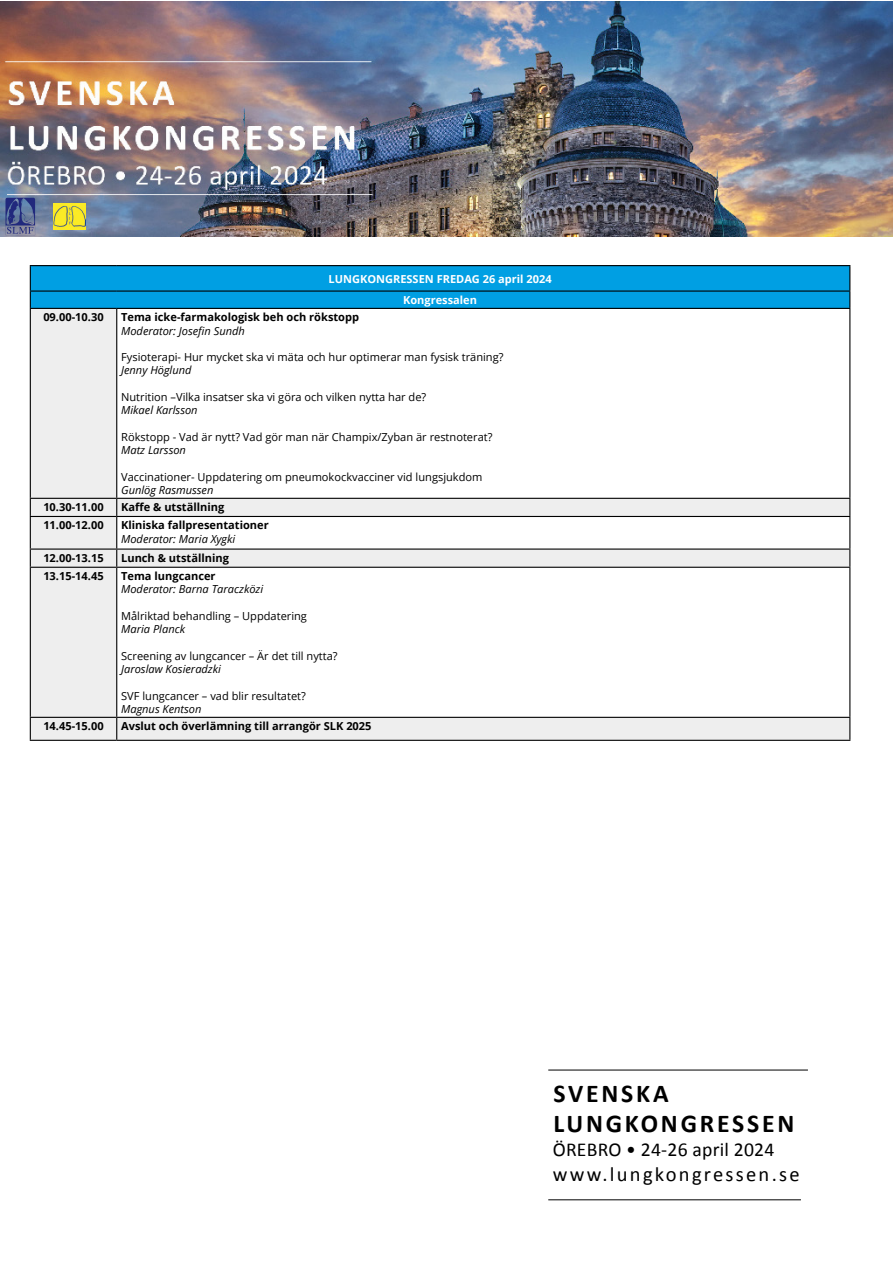
<style>
.page{position:relative;width:893px;height:1263px;background:#fff}
.page>*{position:absolute;margin:0;border:0;box-sizing:border-box;transform-origin:0 0}
.t1{font:700 25.8px/30.9px "Calibri";letter-spacing:.11em;color:#000}
.t2{font:20.55px "Calibri";letter-spacing:.11em;color:#000}
.t3{font:19.65px "Calibri";letter-spacing:.01em;color:#000}
.t4{font:11.1px "Open Sans";color:#000}
.t5{font:700 11.1px "Open Sans";color:#000}
.t6{font:italic 11.1px "Open Sans";color:#000}
.t7{font:700 11.1px/21.3px "Open Sans";color:#fff;text-align:center}
</style>
<div class="page">
<div style="left:30px;top:266px;width:820px;height:25px;background:#009fe3"></div>
<div style="left:30px;top:291px;width:820px;height:17px;background:#009fe3"></div>
<svg style="left:31px;top:309px;width:818px;height:431px"></svg>
<hr style="left:30px;top:265px;width:87px;height:1px;background:#000">
<hr style="left:117px;top:265px;width:733px;height:1px;background:#000">
<hr style="left:30px;top:290px;width:87px;height:2px;background:#000">
<hr style="left:117px;top:290px;width:733px;height:2px;background:#000">
<hr style="left:30px;top:309px;width:1px;height:189px;background:#000">
<hr style="left:116px;top:309px;width:1px;height:189px;background:#000">
<hr style="left:849px;top:309px;width:1px;height:189px;background:#000">
<hr style="left:30px;top:498px;width:87px;height:1px;background:#000">
<svg style="left:30px;top:499px;width:1px;height:17px"></svg>
<hr style="left:117px;top:498px;width:733px;height:1px;background:#000">
<svg style="left:116px;top:499px;width:1px;height:17px"></svg>
<svg style="left:849px;top:499px;width:1px;height:17px"></svg>
<hr style="left:30px;top:516px;width:87px;height:1px;background:#000">
<hr style="left:30px;top:517px;width:1px;height:31px;background:#000">
<hr style="left:117px;top:516px;width:733px;height:1px;background:#000">
<hr style="left:116px;top:517px;width:1px;height:31px;background:#000">
<hr style="left:849px;top:517px;width:1px;height:31px;background:#000">
<hr style="left:30px;top:548px;width:87px;height:2px;background:#000">
<svg style="left:30px;top:550px;width:1px;height:17px"></svg>
<hr style="left:117px;top:548px;width:733px;height:2px;background:#000">
<svg style="left:116px;top:550px;width:1px;height:17px"></svg>
<svg style="left:849px;top:550px;width:1px;height:17px"></svg>
<hr style="left:30px;top:567px;width:87px;height:1px;background:#000">
<hr style="left:30px;top:568px;width:1px;height:149px;background:#000">
<hr style="left:117px;top:567px;width:733px;height:1px;background:#000">
<hr style="left:116px;top:568px;width:1px;height:149px;background:#000">
<hr style="left:849px;top:568px;width:1px;height:149px;background:#000">
<hr style="left:30px;top:717px;width:87px;height:1px;background:#000">
<svg style="left:30px;top:718px;width:1px;height:22px"></svg>
<hr style="left:30px;top:740px;width:87px;height:1px;background:#000">
<svg style="left:116px;top:718px;width:1px;height:22px"></svg>
<hr style="left:117px;top:717px;width:733px;height:1px;background:#000">
<svg style="left:849px;top:718px;width:1px;height:22px"></svg>
<hr style="left:117px;top:740px;width:733px;height:1px;background:#000">
<svg style="left:30px;top:266px;width:1px;height:42px"></svg>
<svg style="left:849px;top:266px;width:1px;height:42px"></svg>
<hr style="left:30px;top:308px;width:87px;height:1px;background:#000">
<hr style="left:117px;top:308px;width:733px;height:1px;background:#000">
<img style="left:0;top:1px;width:893px;height:235px">
<img style="left:53px;top:203px;width:32px;height:27px">
<svg style="left:6px;top:198px;width:29px;height:37px"></svg>
<hr style="left:548px;top:1199px;width:253px;height:1px;background:#000">
<hr style="left:548px;top:1070px;width:260px;height:1px;background:#000">
<p class="t7" style="left:329px;top:268px;width:225px">LUNGKONGRESSEN FREDAG 26 april 2024<br>Kongressalen</p>
<p class="t5" style="left:43px;top:309px;width:62px">09.00-10.30</p>
<p class="t5" style="left:121px;top:309px;width:239px">Tema icke-farmakologisk beh och rökstopp</p>
<p class="t6" style="left:121px;top:323px;width:125px">Moderator: Josefin Sundh</p>
<p class="t4" style="left:121px;top:349px;width:384px">Fysioterapi- Hur mycket ska vi mäta och hur optimerar man fysisk träning?</p>
<p class="t6" style="left:121px;top:363px;width:72px">Jenny Höglund</p>
<p class="t4" style="left:121px;top:389px;width:307px">Nutrition –Vilka insatser ska vi göra och vilken nytta har de?</p>
<p class="t6" style="left:121px;top:403px;width:78px">Mikael Karlsson</p>
<p class="t4" style="left:121px;top:429px;width:373px">Rökstopp - Vad är nytt? Vad gör man när Champix/Zyban är restnoterat?</p>
<p class="t6" style="left:121px;top:442px;width:66px">Matz Larsson</p>
<p class="t4" style="left:121px;top:469px;width:363px">Vaccinationer- Uppdatering om pneumokockvacciner vid lungsjukdom</p>
<p class="t6" style="left:121px;top:482px;width:94px">Gunlög Rasmussen</p>
<p class="t5" style="left:43px;top:499px;width:62px">10.30-11.00</p>
<p class="t5" style="left:121px;top:499px;width:105px">Kaffe &amp; utställning</p>
<p class="t5" style="left:43px;top:517px;width:62px">11.00-12.00</p>
<p class="t5" style="left:121px;top:517px;width:149px">Kliniska fallpresentationer</p>
<p class="t6" style="left:121px;top:531px;width:116px">Moderator: Maria Xygki</p>
<p class="t5" style="left:43px;top:550px;width:62px">12.00-13.15</p>
<p class="t5" style="left:121px;top:550px;width:109px">Lunch &amp; utställning</p>
<p class="t5" style="left:43px;top:568px;width:62px">13.15-14.45</p>
<p class="t5" style="left:121px;top:568px;width:96px">Tema lungcancer</p>
<p class="t6" style="left:121px;top:582px;width:144px">Moderator: Barna Taraczközi</p>
<p class="t4" style="left:121px;top:608px;width:187px">Målriktad behandling – Uppdatering</p>
<p class="t6" style="left:121px;top:622px;width:65px">Maria Planck</p>
<p class="t4" style="left:121px;top:648px;width:218px">Screening av lungcancer – Är det till nytta?</p>
<p class="t6" style="left:121px;top:661px;width:101px">Jaroslaw Kosieradzki</p>
<p class="t4" style="left:121px;top:688px;width:186px">SVF lungcancer – vad blir resultatet?</p>
<p class="t6" style="left:121px;top:701px;width:82px">Magnus Kentson</p>
<p class="t5" style="left:43px;top:718px;width:62px">14.45-15.00</p>
<p class="t5" style="left:121px;top:718px;width:252px">Avslut och överlämning till arrangör SLK 2025</p>
<h1 class="t1" style="left:553px;top:1077px;width:243px">SVENSKA<br>LUNGKONGRESSEN</h1>
<h3 class="t3" style="left:553px;top:1136px;width:223px">ÖREBRO • 24-26 april 2024</h3>
<h2 class="t2" style="left:553px;top:1160px;width:248px">www.lungkongressen.se</h2>
</div>
